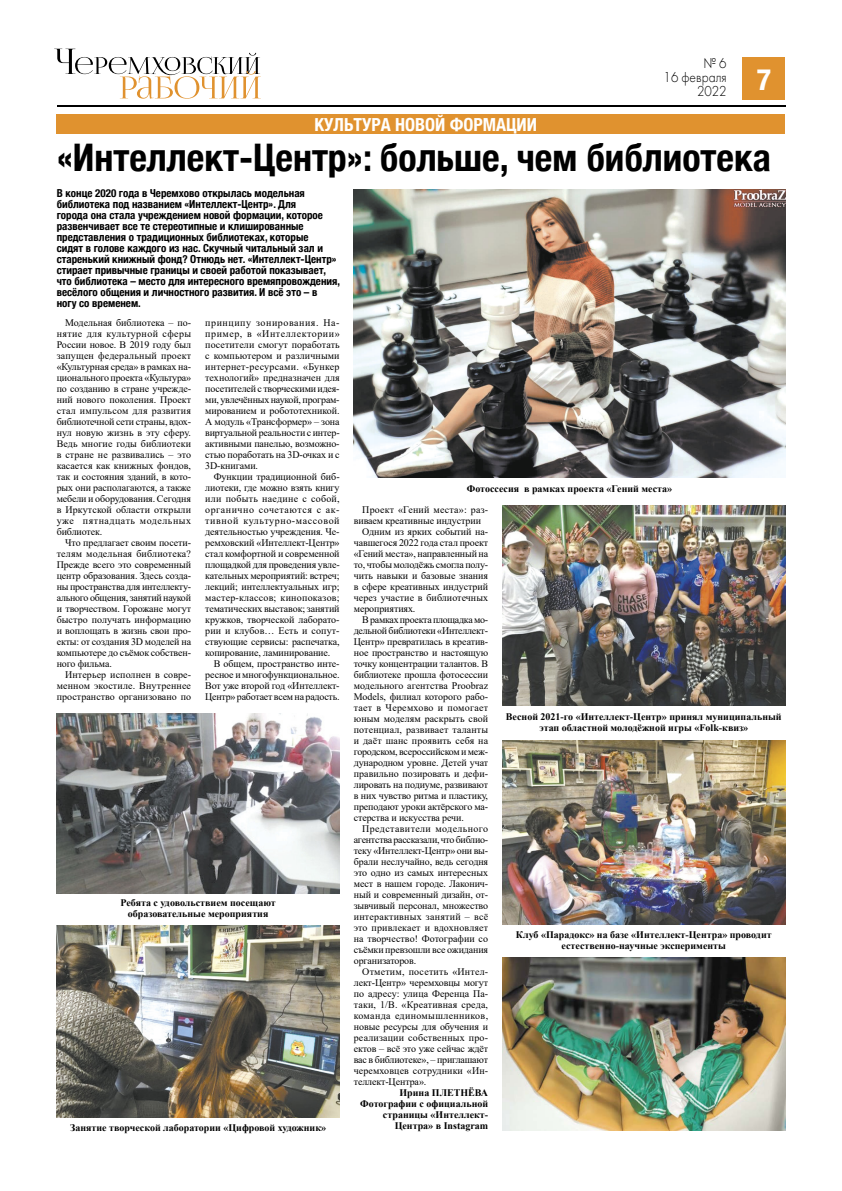
<style>
.page{position:relative;width:842px;height:1191px;background:#fff}
.page>*{position:absolute;margin:0;border:0;box-sizing:border-box;transform-origin:0 0}
.t1{font:700 condensed 38px "Helvetica Neue";color:#000}
.t2{font:700 condensed 18px "Helvetica Neue";color:#fff}
.t3{font:15px "Futura Light C";color:#000;scale:.9 1}
.t4{font:700 condensed 11px/11px "Helvetica Neue";color:#000}
.t5{font:10px/11px "Times New Roman";letter-spacing:-.01em;color:#000;text-align:justify}
.t6{font:700 10px/11px "Times New Roman";color:#000;text-align:center}
.t7{font:10px "Times New Roman";letter-spacing:.015em;color:#000}
.t8{font:10px "Times New Roman";letter-spacing:.025em;color:#000}
.t9{font:10px "Times New Roman";letter-spacing:.01em;color:#000}
.t10{font:10px "Times New Roman";letter-spacing:.035em;color:#000}
.t11{font:10px "Times New Roman";letter-spacing:.06em;color:#000}
.t12{font:10px "Times New Roman";letter-spacing:.05em;color:#000}
.t13{font:10px "Times New Roman";letter-spacing:.02em;color:#000}
</style>
<div class="page">
<svg style="left:56px;top:49px;width:205px;height:50px"></svg>
<div style="left:742px;top:57px;width:42px;height:42px;background:#e0922f"></div>
<hr style="left:57px;top:105px;width:728px;height:1px;background:#000">
<div style="left:57px;top:114px;width:728px;height:20px;background:#e0922f"></div>
<img style="left:57px;top:713px;width:283px;height:180px">
<img style="left:502px;top:741px;width:283px;height:183px">
<img style="left:57px;top:926px;width:283px;height:191px">
<img style="left:502px;top:505px;width:283px;height:200px">
<img style="left:502px;top:957px;width:283px;height:173px">
<img style="left:354px;top:190px;width:431px;height:288px">
<h2 class="t2" style="left:315px;top:113px;width:224px">Культура новой формации</h2>
<h3 class="t3" style="left:703px;top:56px;width:27px">№ 6</h3>
<h3 class="t3" style="left:664px;top:70px;width:72px">16 февраля</h3>
<h3 class="t3" style="left:697px;top:84px;width:84px">2022 <sup>7</sup></h3>
<h1 class="t1" style="left:57px;top:134px;width:716px">«Интеллект-Центр»: больше, чем библиотека</h1>
<p class="t4" style="left:57px;top:187px;width:285px">В конце 2020 года в Черемхово открылась модельная библиотека под названием «Интеллект-Центр». Для<br>города она стала учреждением новой формации, которое развенчивает все те стереотипные и клишированные представления о традиционных библиотеках, которые<br>сидят в голове каждого из нас. Скучный читальный зал и старенький книжный фонд? Отнюдь нет. «Интеллект-Центр» стирает привычные границы и своей работой показывает, что библиотека – место для интересного времяпровождения, весёлого общения и личностного развития. И всё это – в<br>ногу со временем.</p>
<p class="t5" style="left:205px;top:317px;width:136px">принципу зонирования. На&shy;пример, в «Интеллектории» посетители смогут поработать с компьютером и различными интернет-ресурсами. «Бункер технологий» предназначен для посетителей с творческими идея&shy;ми, увлечённых наукой, програм&shy;мированием и робототехникой.<br>А модуль «Трансформер» – зона виртуальной реальности с интер&shy;активными панелью, возможно&shy;стью поработать на 3D-очках и с 3D-книгами.</p>
<p class="t5" style="left:214px;top:471px;width:127px">Функции традиционной биб-</p>
<p class="t5" style="left:205px;top:482px;width:136px">лиотеки, где можно взять книгу</p>
<p class="t8" style="left:205px;top:491px;width:136px">или побыть наедине с собой,</p>
<p class="t12" style="left:205px;top:502px;width:136px">органично сочетаются с ак-</p>
<p class="t11" style="left:205px;top:513px;width:136px">тивной культурно-массовой</p>
<p class="t5" style="left:205px;top:526px;width:136px">деятельностью учреждения. Че-</p>
<p class="t5" style="left:205px;top:537px;width:136px">ремховский «Интеллект-Центр»</p>
<p class="t5" style="left:205px;top:548px;width:136px">стал комфортной и современной</p>
<p class="t5" style="left:205px;top:559px;width:136px">площадкой для проведения увле-</p>
<p class="t5" style="left:205px;top:570px;width:136px">кательных мероприятий: встреч;</p>
<p class="t5" style="left:205px;top:581px;width:136px">лекций; интеллектуальных игр;</p>
<p class="t8" style="left:205px;top:590px;width:136px">мастер-классов; кинопоказов;</p>
<p class="t5" style="left:205px;top:603px;width:136px">тематических выставок; занятий</p>
<p class="t5" style="left:205px;top:614px;width:136px">кружков, творческой лаборато-</p>
<p class="t9" style="left:205px;top:623px;width:136px">рии и клубов… Есть и сопут-</p>
<p class="t5" style="left:205px;top:636px;width:136px">ствующие сервисы: распечатка,</p>
<p class="t5" style="left:205px;top:647px;width:127px">копирование, ламинирование.</p>
<p class="t5" style="left:214px;top:658px;width:127px">В общем, пространство инте-</p>
<p class="t5" style="left:205px;top:669px;width:136px">ресное и многофункциональное.</p>
<p class="t5" style="left:205px;top:680px;width:136px">Вот уже второй год «Интеллект-</p>
<p class="t5" style="left:205px;top:691px;width:136px">Центр» работает всем на радость.</p>
<p class="t5" style="left:57px;top:317px;width:136px;text-indent:8px">Модельная библиотека – по&shy;нятие для культурной сферы России новое. В 2019 году был запущен федеральный проект «Культурная среда» в рамках на&shy;ционального проекта «Культура» по созданию в стране учрежде&shy;ний нового поколения. Проект стал импульсом для развития библиотечной сети страны, вдох&shy;нул новую жизнь в эту сферу.<br>Ведь многие годы библиотеки в стране не развивались – это касается как книжных фондов, так и состояния зданий, в кото&shy;рых они располагаются, а также мебели и оборудования. Сегодня в Иркутской области открыли уже пятнадцать модельных библиотек.</p>
<p class="t5" style="left:57px;top:537px;width:136px;text-indent:8px">Что предлагает своим посети&shy;телям модельная библиотека?<br>Прежде всего это современный центр образования. Здесь созда&shy;ны пространства для интеллекту&shy;ального общения, занятий наукой и творчеством. Горожане могут быстро получать информацию и воплощать в жизнь свои про&shy;екты: от создания 3D моделей на компьютере до съёмок собствен&shy;ного фильма.</p>
<p class="t5" style="left:57px;top:669px;width:136px;text-indent:9px">Интерьер исполнен в совре&shy;менном экостиле. Внутреннее пространство организовано по</p>
<p class="t6" style="left:467px;top:483px;width:207px">Фотоссесия в рамках проекта «Гений места»</p>
<p class="t7" style="left:362px;top:503px;width:127px">Проект «Гений места»: раз-</p>
<p class="t5" style="left:354px;top:515px;width:129px">виваем креативные индустрии</p>
<p class="t5" style="left:362px;top:526px;width:127px">Одним из ярких событий на-</p>
<p class="t5" style="left:354px;top:537px;width:136px">чавшегося 2022 года стал проект</p>
<p class="t5" style="left:354px;top:548px;width:136px">«Гений места», направленный на</p>
<p class="t5" style="left:354px;top:559px;width:136px">то, чтобы молодёжь смогла полу-</p>
<p class="t5" style="left:354px;top:570px;width:136px">чить навыки и базовые знания</p>
<p class="t5" style="left:354px;top:581px;width:136px">в сфере креативных индустрий</p>
<p class="t5" style="left:354px;top:592px;width:136px">через участие в библиотечных</p>
<p class="t5" style="left:354px;top:603px;width:63px">мероприятиях.</p>
<p class="t5" style="left:362px;top:614px;width:127px">В рамках проекта площадка мо-</p>
<p class="t5" style="left:354px;top:625px;width:136px">дельной библиотеки «Интеллект-</p>
<p class="t5" style="left:354px;top:636px;width:136px">Центр» превратилась в креатив-</p>
<p class="t5" style="left:354px;top:647px;width:136px">ное пространство и настоящую</p>
<p class="t5" style="left:354px;top:658px;width:136px">точку концентрации талантов. В</p>
<p class="t5" style="left:354px;top:669px;width:136px">библиотеке прошла фотосессии</p>
<p class="t5" style="left:354px;top:680px;width:136px">модельного агентства Proobraz</p>
<p class="t5" style="left:354px;top:691px;width:136px">Models, филиал которого рабо-</p>
<p class="t8" style="left:354px;top:701px;width:136px">тает в Черемхово и помогает</p>
<p class="t9" style="left:354px;top:712px;width:136px">юным моделям раскрыть свой</p>
<p class="t7" style="left:354px;top:723px;width:136px">потенциал, развивает таланты</p>
<p class="t9" style="left:354px;top:734px;width:136px">и даёт шанс проявить себя на</p>
<p class="t5" style="left:354px;top:746px;width:136px">городском, всероссийском и меж-</p>
<p class="t5" style="left:354px;top:757px;width:136px">дународном уровне. Детей учат</p>
<p class="t5" style="left:354px;top:768px;width:136px">правильно позировать и дефи-</p>
<p class="t5" style="left:354px;top:779px;width:136px">лировать на подиуме, развивают</p>
<p class="t5" style="left:354px;top:790px;width:136px">в них чувство ритма и пластику,</p>
<p class="t5" style="left:354px;top:801px;width:136px">преподают уроки актёрского ма-</p>
<p class="t5" style="left:354px;top:812px;width:112px">стерства и искусства речи.</p>
<p class="t10" style="left:362px;top:822px;width:127px">Представители модельного</p>
<p class="t5" style="left:354px;top:834px;width:136px">агентства рассказали, что библио-</p>
<p class="t5" style="left:354px;top:845px;width:136px">теку «Интеллект-Центр» они вы-</p>
<p class="t5" style="left:354px;top:856px;width:136px">брали неслучайно, ведь сегодня</p>
<p class="t5" style="left:354px;top:867px;width:136px">это одно из самых интересных</p>
<p class="t5" style="left:354px;top:878px;width:136px">мест в нашем городе. Лаконич-</p>
<p class="t5" style="left:354px;top:889px;width:136px">ный и современный дизайн, от-</p>
<p class="t5" style="left:354px;top:900px;width:136px">зывчивый персонал, множество</p>
<p class="t8" style="left:354px;top:910px;width:136px">интерактивных занятий – всё</p>
<p class="t7" style="left:354px;top:921px;width:136px">это привлекает и вдохновляет</p>
<p class="t5" style="left:354px;top:933px;width:136px">на творчество! Фотографии со</p>
<p class="t5" style="left:354px;top:944px;width:136px">съёмки превзошли все ожидания</p>
<p class="t5" style="left:354px;top:955px;width:64px">организаторов.</p>
<p class="t13" style="left:362px;top:965px;width:127px">Отметим, посетить «Интел-</p>
<p class="t5" style="left:354px;top:977px;width:136px">лект-Центр» черемховцы могут</p>
<p class="t5" style="left:354px;top:988px;width:136px">по адресу: улица Ференца Па-</p>
<p class="t7" style="left:354px;top:998px;width:136px">таки, 1/В. «Креативная среда,</p>
<p class="t10" style="left:354px;top:1009px;width:136px">команда единомышленников,</p>
<p class="t5" style="left:354px;top:1021px;width:136px">новые ресурсы для обучения и</p>
<p class="t7" style="left:354px;top:1031px;width:136px">реализации собственных про-</p>
<p class="t5" style="left:354px;top:1043px;width:136px">ектов – всё это уже сейчас ждёт</p>
<p class="t5" style="left:354px;top:1054px;width:136px">вас в библиотеке», – приглашают</p>
<p class="t9" style="left:354px;top:1064px;width:136px">черемховцев сотрудники «Ин-</p>
<p class="t5" style="left:354px;top:1076px;width:74px">теллект-Центра».</p>
<p class="t6" style="left:360px;top:1087px;width:129px;text-align:right">Ирина ПЛЕТНЁВА<br>Фотографии с официальной страницы «Интеллект-<br>Центра» в Instagram</p>
<p class="t6" style="left:506px;top:711px;width:277px">Весной 2021-го «Интеллект-Центр» принял муниципальный этап областной молодёжной игры «Folk-квиз»</p>
<p class="t6" style="left:121px;top:897px;width:157px">Ребята с удовольствием посещают образовательные мероприятия</p>
<p class="t6" style="left:516px;top:929px;width:257px">Клуб «Парадокс» на базе «Интеллект-Центра» проводит естественно-научные эксперименты</p>
<p class="t6" style="left:70px;top:1122px;width:257px">Занятие творческой лаборатории «Цифровой художник»</p>
</div>
